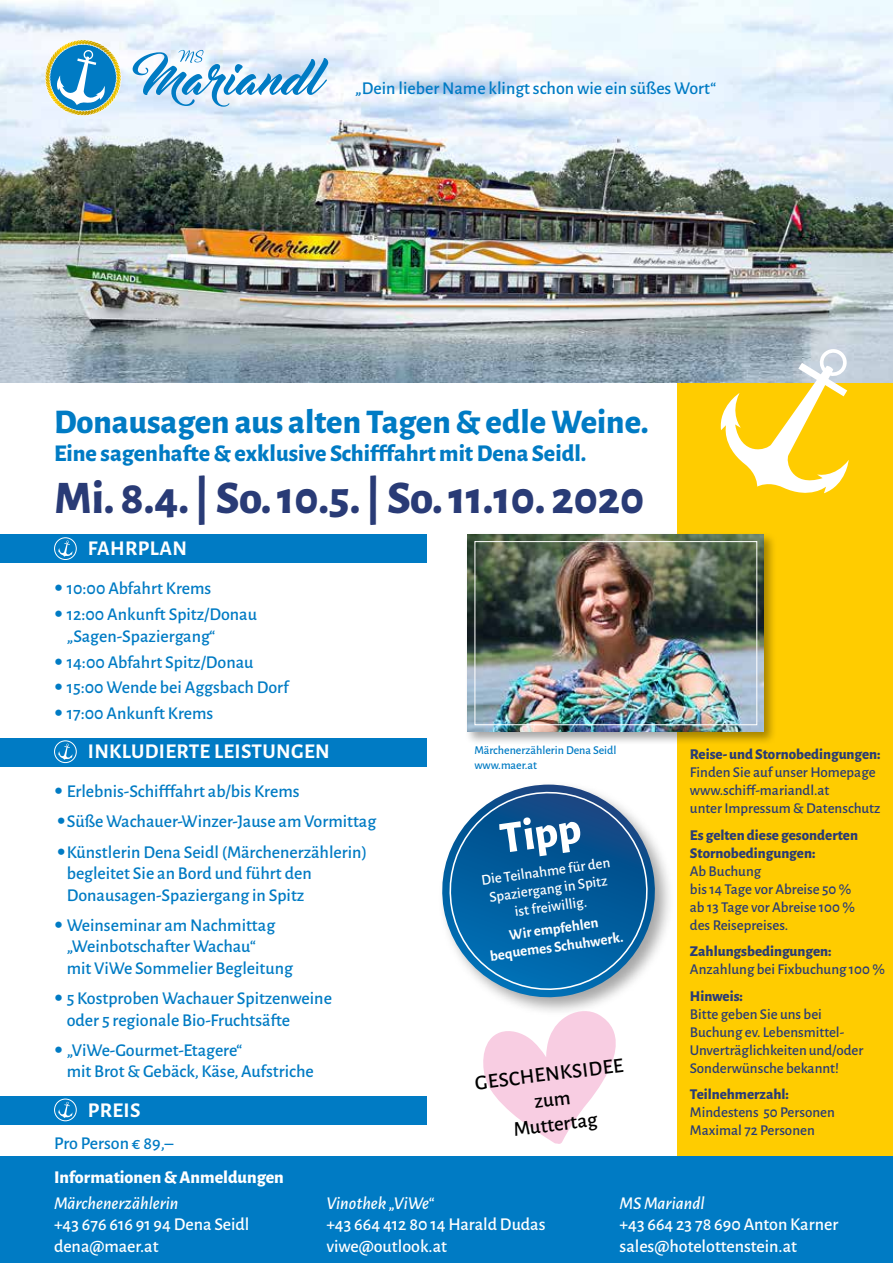
<style>
.page{position:relative;width:893px;height:1263px;background:#fff}
.page>*{position:absolute;margin:0;border:0;box-sizing:border-box;transform-origin:0 0}
.t1{font:800 46.65px "Alegreya Sans";color:#293b76}
.t2{font:800 45px "Alegreya Sans";color:#fff}
.t3{font:800 34.5px "Alegreya Sans";color:#007bc4}
.t4{font:800 24px "Alegreya Sans";color:#007bc4}
.t5{font:700 21px "Alegreya Sans";letter-spacing:.015em;color:#fff}
.t6{font:500 21px/25.2px "Alegreya Sans";color:#000;text-align:center}
.t7{font:500 18px/21.6px "Alegreya Sans";color:#007bc4}
.t8{font:500 18px/21.6px "Alegreya Sans";color:#fff}
.t9{font:italic 500 18px "Alegreya Sans";color:#fff}
.t10{font:800 18px "Alegreya Sans";color:#fff}
.t11{font:500 15px/18px "Alegreya Sans";color:#293b76}
.t12{font:800 15px/18px "Alegreya Sans";color:#293b76}
.t13{font:500 15px/18px "Alegreya Sans";color:#fff;text-align:center}
.t14{font:700 15px/18px "Alegreya Sans";color:#fff;text-align:center}
.t15{font:500 12px/14.4px "Alegreya Sans";color:#007bc4}
.s1{font-family:"Frutiger LT Std";font-weight:400}
</style>
<div class="page">
<div style="left:0;top:534px;width:426px;height:29px;background:#007bc4"></div>
<div style="left:0;top:738px;width:426px;height:29px;background:#007bc4"></div>
<div style="left:0;top:1096px;width:426px;height:28px;background:#007bc4"></div>
<div style="left:677px;top:336px;width:216px;height:910px;background:#fc0"></div>
<img style="left:0;top:0;width:893px;height:383px">
<svg style="left:133px;top:50px;width:195px;height:57px"></svg>
<svg style="left:45px;top:39px;width:77px;height:77px"></svg>
<div style="left:0;top:1157px;width:893px;height:106px;background:#007bc4"></div>
<div style="left:54px;top:537px;width:23px;height:23px;border:1px solid #fff;border-radius:50%"></div>
<svg style="left:58px;top:540px;width:15px;height:17px"></svg>
<div style="left:54px;top:740px;width:23px;height:23px;border:1px solid #fff;border-radius:50%"></div>
<svg style="left:58px;top:743px;width:15px;height:17px"></svg>
<div style="left:54px;top:1099px;width:23px;height:22px;border:1px solid #fff;border-radius:50%"></div>
<svg style="left:58px;top:1102px;width:15px;height:16px"></svg>
<div style="left:465px;top:532px;width:313px;height:213px;background:#000;opacity:.35"></div>
<img style="left:468px;top:534px;width:296px;height:198px">
<div style="left:474px;top:541px;width:283px;height:184px;border:1px solid #fff"></div>
<svg style="left:718px;top:347px;width:131px;height:147px"></svg>
<div style="left:438px;top:780px;width:237px;height:237px;background:#000;opacity:.35"></div>
<svg style="left:438px;top:784px;width:225px;height:222px"></svg>
<svg style="left:442px;top:785px;width:213px;height:212px"></svg>
<svg style="left:481px;top:1009px;width:140px;height:135px"></svg>
<p class="t7" style="left:355px;top:76px;width:362px">„Dein lieber Name klingt schon wie ein süßes Wort“</p>
<h3 class="t3" style="left:54px;top:395px;width:596px">Donausagen aus alten Tagen &amp; edle Weine.</h3>
<h3 class="t4" style="left:54px;top:436px;width:534px">Eine sagenhafte &amp; exklusive Schifffahrt mit Dena Seidl.</h3>
<h1 class="t1" style="left:54px;top:462px;width:591px">Mi. 8.4. | So. 10.5. | So. 11.10. 2020</h1>
<p class="t5" style="left:88px;top:533px;width:101px">FAHRPLAN</p>
<p class="t7" style="left:54px;top:577px;width:159px"><span class="s1">•</span> 10:00 Abfahrt Krems</p>
<p class="t7" style="left:67px;top:602px;width:192px;text-indent:-13px"><span class="s1">•</span> 12:00 Ankunft Spitz/Donau „Sagen-Spaziergang“</p>
<p class="t7" style="left:54px;top:650px;width:201px"><span class="s1">•</span> 14:00 Abfahrt Spitz/Donau</p>
<p class="t7" style="left:54px;top:676px;width:236px"><span class="s1">•</span> 15:00 Wende bei Aggsbach Dorf</p>
<p class="t7" style="left:54px;top:702px;width:161px"><span class="s1">•</span> 17:00 Ankunft Krems</p>
<p class="t5" style="left:88px;top:736px;width:243px">INKLUDIERTE LEISTUNGEN</p>
<p class="t7" style="left:54px;top:780px;width:247px"><span class="s1">•</span> Erlebnis-Schifffahrt ab/bis Krems</p>
<p class="t7" style="left:57px;top:810px;width:321px"><span class="s1">•</span>Süße Wachauer-Winzer-Jause am Vormittag</p>
<p class="t7" style="left:67px;top:840px;width:302px;text-indent:-10px"><span class="s1">•</span>Künstlerin Dena Seidl (Märchenerzählerin) begleitet Sie an Bord und führt den<br>Donausagen-Spaziergang in Spitz</p>
<p class="t7" style="left:67px;top:913px;width:228px;text-indent:-13px"><span class="s1">•</span> Weinseminar am Nachmittag „Weinbotschafter Wachau“<br>mit ViWe Sommelier Begleitung</p>
<p class="t7" style="left:67px;top:986px;width:267px;text-indent:-13px"><span class="s1">•</span> 5 Kostproben Wachauer Spitzenweine oder 5 regionale Bio-Fruchtsäfte</p>
<p class="t7" style="left:67px;top:1038px;width:248px;text-indent:-13px"><span class="s1">•</span> „ViWe-Gourmet-Etagere“<br>mit Brot &amp; Gebäck, Käse, Aufstriche</p>
<p class="t5" style="left:88px;top:1094px;width:54px">PREIS</p>
<p class="t7" style="left:54px;top:1131px;width:121px">Pro Person € 89,–</p>
<p class="t15" style="left:474px;top:742px;width:144px">Märchenerzählerin Dena Seidl www.maer.at</p>
<h2 class="t2" style="left:495px;top:805px;width:83px;rotate:-8deg">Tipp</h2>
<p class="t13" style="left:480px;top:870px;width:131px;rotate:-8deg">Die Teilnahme für den<br>Spaziergang in Spitz ist freiwillig.</p>
<p class="t14" style="left:486px;top:928px;width:136px;rotate:-8deg">Wir empfehlen bequemes Schuhwerk.</p>
<p class="t6" style="left:473px;top:1069px;width:151px;rotate:-7deg">GESCHENKSIDEE zum<br>Muttertag</p>
<p class="t12" style="left:690px;top:744px;width:192px">Reise- und Stornobedingungen:</p>
<p class="t11" style="left:690px;top:762px;width:192px">Finden Sie auf unser Homepage www.schiff-mariandl.at<br>unter Impressum &amp; Datenschutz</p>
<p class="t12" style="left:690px;top:825px;width:170px">Es gelten diese gesonderten<br>Stornobedingungen:</p>
<p class="t11" style="left:690px;top:861px;width:166px">Ab Buchung<br>bis 14 Tage vor Abreise 50 % ab 13 Tage vor Abreise 100 % des Reisepreises.</p>
<p class="t12" style="left:690px;top:941px;width:143px">Zahlungsbedingungen:</p>
<p class="t11" style="left:690px;top:959px;width:196px">Anzahlung bei Fixbuchung 100 %</p>
<p class="t12" style="left:690px;top:986px;width:55px">Hinweis:</p>
<p class="t11" style="left:690px;top:1004px;width:175px">Bitte geben Sie uns bei<br>Buchung ev. Lebensmittel-<br>Unverträglichkeitenund/oder<br>Sonderwünsche bekannt!</p>
<p class="t12" style="left:690px;top:1084px;width:101px">Teilnehmerzahl:</p>
<p class="t11" style="left:690px;top:1102px;width:146px">Mindestens 50 Personen<br>Maximal 72 Personen</p>
<p class="t10" style="left:54px;top:1163px;width:231px">Informationen &amp; Anmeldungen</p>
<p class="t9" style="left:54px;top:1190px;width:126px">Märchenerzählerin</p>
<p class="t8" style="left:54px;top:1212px;width:197px">+43 676 616 91 94 Dena Seidl dena@maer.at</p>
<p class="t9" style="left:326px;top:1190px;width:109px">Vinothek „ViWe“</p>
<p class="t8" style="left:326px;top:1212px;width:221px">+43 664 412 80 14 Harald Dudas viwe@outlook.at</p>
<p class="t9" style="left:620px;top:1190px;width:87px">MS Mariandl</p>
<p class="t8" style="left:620px;top:1212px;width:220px">+43 664 23 78 690 Anton Karner sales@hotelottenstein.at</p>
</div>
